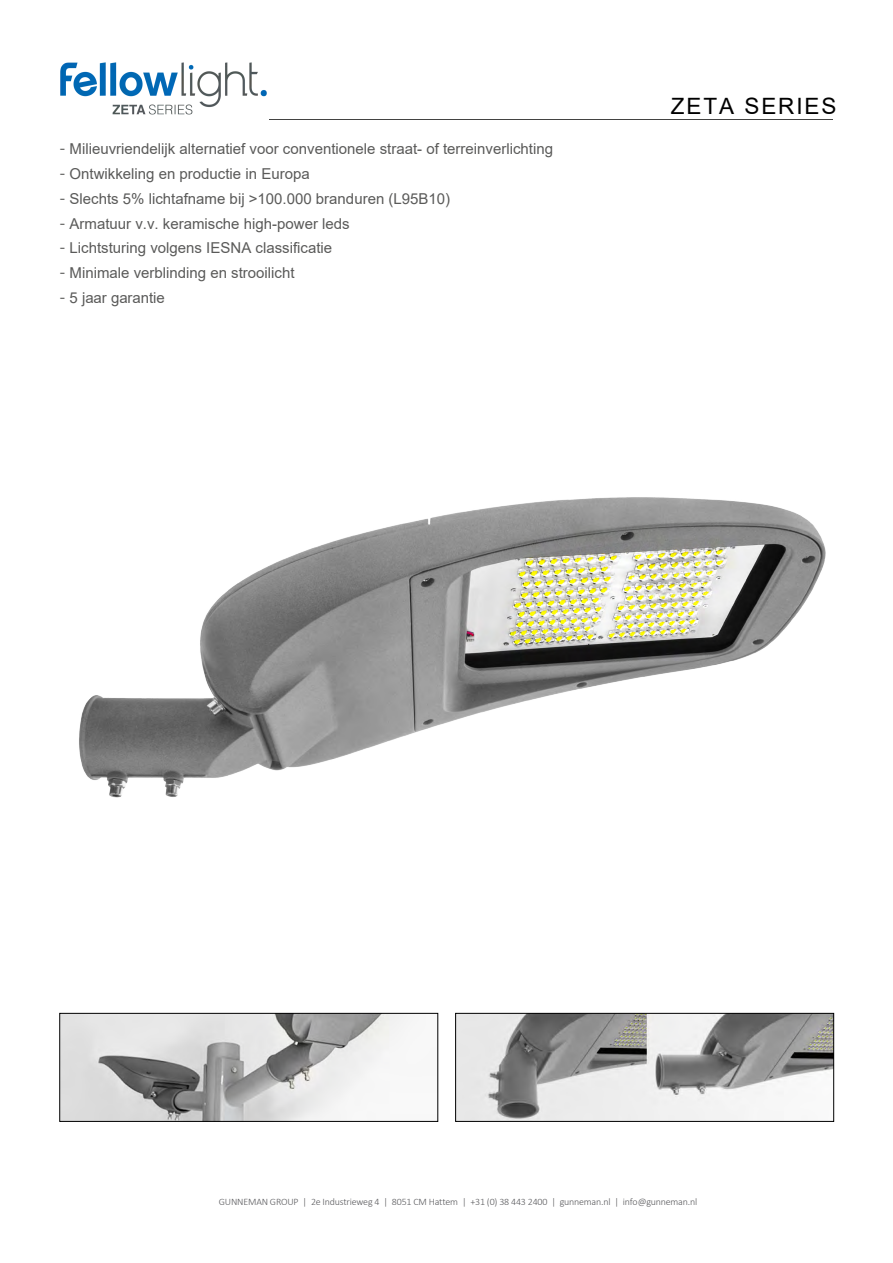
<style>
.page{position:relative;width:893px;height:1263px;background:#fff}
.page>*{position:absolute;margin:0;border:0;box-sizing:border-box;transform-origin:0 0}
.t1{font:22.5px "Arial";letter-spacing:.085em;color:#000}
.t2{font:15px "Arial";color:#5a5a59}
.t3{font:300 9.9px "Calibri";letter-spacing:-.02em;color:#5a5a5d}
.s1{font-family:"Fira Sans"}
</style>
<div class="page">
<img style="left:79px;top:497px;width:747px;height:301px">
<img style="left:62px;top:1015px;width:349px;height:104px">
<div style="left:60px;top:1013px;width:378px;height:108px;border:1px solid #000"></div>
<img style="left:457px;top:1015px;width:375px;height:104px">
<div style="left:455px;top:1013px;width:379px;height:108px;border:1px solid #000"></div>
<hr style="left:269px;top:119px;width:564px;height:1px;background:#434342">
<img style="left:60px;top:62px;width:207px;height:52px">
<p class="t2" style="left:60px;top:139px;width:495px"><span class="s1">-</span> Milieuvriendelijk alternatief voor conventionele straat- of terreinverlichting</p>
<p class="t2" style="left:60px;top:163px;width:252px"><span class="s1">-</span> Ontwikkeling en productie in Europa</p>
<p class="t2" style="left:60px;top:188px;width:392px"><span class="s1">-</span> Slechts 5% lichtafname bij &gt;100.000 branduren (L95B10)</p>
<p class="t2" style="left:60px;top:213px;width:292px"><span class="s1">-</span> Armatuur v.v. keramische high-power leds</p>
<p class="t2" style="left:60px;top:238px;width:274px"><span class="s1">-</span> Lichtsturing volgens IESNA classificatie</p>
<p class="t2" style="left:60px;top:262px;width:237px"><span class="s1">-</span> Minimale verblinding en strooilicht</p>
<p class="t2" style="left:60px;top:287px;width:107px"><span class="s1">-</span> 5 jaar garantie</p>
<h1 class="t1" style="left:671px;top:90px;width:167px">ZETA SERIES</h1>
<p class="t3" style="left:219px;top:1196px;width:480px">GUNNEMAN GROUP | 2e Industrieweg 4 | 8051 CM Hattem | +31 (0) 38 443 2400 | gunneman.nl | info@gunneman.nl</p>
</div>
